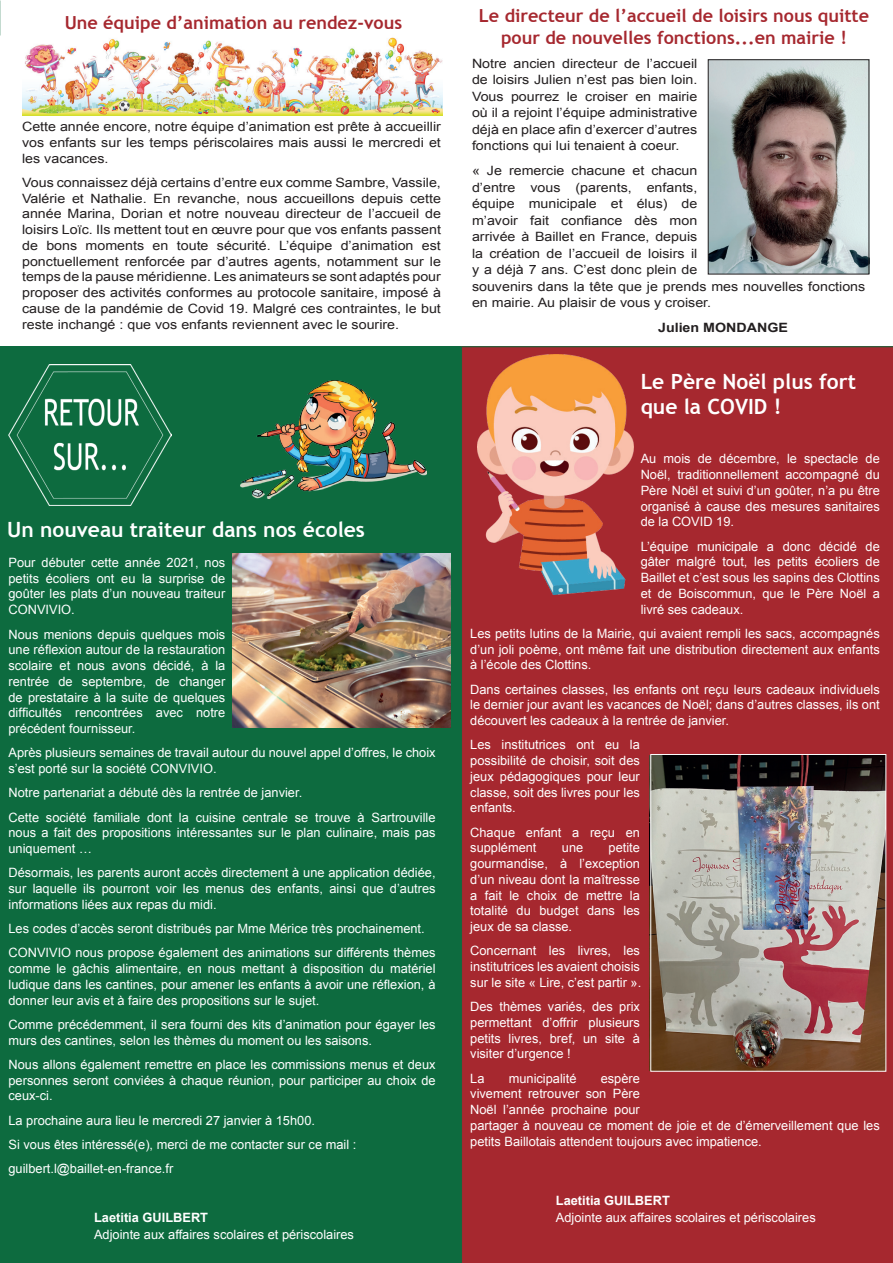
<style>
.page{position:relative;width:893px;height:1263px;background:#fff}
.page>*{position:absolute;margin:0;border:0;box-sizing:border-box;transform-origin:0 0}
.t1{font:700 21px/25.2px "Trebuchet MS";color:#fff}
.t2{font:700 18px/21.6px "Trebuchet MS";color:#a6282f;text-align:center}
.t3{font:12.9px/15.8px "Arial";color:#fff;text-align:justify}
.t4{font:12.9px/16.5px "Arial";color:#231f20;text-align:justify;scale:1.11 1}
.t5{font:700 12.9px "Arial";color:#fff}
.t6{font:700 12.9px "Arial";color:#231f20;scale:1.11 1}
</style>
<div class="page">
<div style="left:0;top:347px;width:465px;height:916px;background:#0d6b3f"></div>
<img style="left:232px;top:554px;width:219px;height:173px">
<div style="left:462px;top:347px;width:431px;height:916px;background:#a6282f"></div>
<img style="left:652px;top:756px;width:232px;height:313px">
<div style="left:650px;top:754px;width:236px;height:317px;border:1px solid #fff"></div>
<img style="left:241px;top:380px;width:185px;height:119px">
<img style="left:477px;top:355px;width:157px;height:240px">
<img style="left:9px;top:365px;width:162px;height:141px">
<img style="left:710px;top:60px;width:160px;height:214px">
<img style="left:23px;top:37px;width:419px;height:79px">
<div style="left:708px;top:60px;width:161px;height:214px;border:1px solid #231f20"></div>
<h2 class="t2" style="left:65px;top:11px;width:339px">Une équipe d’animation au rendez-vous</h2>
<p class="t4" style="left:22px;top:119px;width:379px;line-height:15.8px">Cette année encore, notre équipe d’animation est prête à accueillir vos enfants sur les temps périscolaires mais aussi le mercredi et les vacances.</p>
<p class="t4" style="left:22px;top:175px;width:379px;line-height:15.8px">Vous connaissez déjà certains d’entre eux comme Sambre, Vassile, Valérie et Nathalie. En revanche, nous accueillons depuis cette année Marina, Dorian et notre nouveau directeur de l’accueil de loisirs Loïc. Ils mettent tout en œuvre pour que vos enfants passent de bons moments en toute sécurité. L’équipe d’animation est ponctuellement renforcée par d’autres agents, notamment sur le temps de la pause méridienne. Les animateurs se sont adaptés pour proposer des activités conformes au protocole sanitaire, imposé à cause de la pandémie de Covid 19. Malgré ces contraintes, le but reste inchangé : que vos enfants reviennent avec le sourire.</p>
<h1 class="t1" style="left:7px;top:517px;width:359px">Un nouveau traiteur dans nos écoles</h1>
<p class="t3" style="left:9px;top:555px;width:218px">Pour débuter cette année 2021, nos petits écoliers ont eu la surprise de goûter les plats d’un nouveau traiteur CONVIVIO.</p>
<p class="t3" style="left:9px;top:626px;width:218px">Nous menions depuis quelques mois une réflexion autour de la restauration scolaire et nous avons décidé, à la rentrée de septembre, de changer de prestataire à la suite de quelques difficultés rencontrées avec notre précédent fournisseur.</p>
<p class="t3" style="left:9px;top:745px;width:429px">Après plusieurs semaines de travail autour du nouvel appel d’offres, le choix s’est porté sur la société CONVIVIO.</p>
<p class="t3" style="left:9px;top:781px;width:429px;line-height:24.3px">Notre partenariat a débuté dès la rentrée de janvier.<br>Cette société familiale dont la cuisine centrale se trouve à Sartrouville</p>
<p class="t3" style="left:9px;top:825px;width:429px">nous a fait des propositions intéressantes sur le plan culinaire, mais pas uniquement …</p>
<p class="t3" style="left:9px;top:865px;width:429px">Désormais, les parents auront accès directement à une application dédiée, sur laquelle ils pourront voir les menus des enfants, ainsi que d’autres informations liées aux repas du midi.</p>
<p class="t3" style="left:9px;top:916px;width:429px;line-height:24.3px">Les codes d’accès seront distribués par Mme Mérice très prochainement.<br>CONVIVIO nous propose également des animations sur différents thèmes</p>
<p class="t3" style="left:9px;top:961px;width:429px">comme le gâchis alimentaire, en nous mettant à disposition du matériel ludique dans les cantines, pour amener les enfants à avoir une réflexion, à donner leur avis et à faire des propositions sur le sujet.</p>
<p class="t3" style="left:9px;top:1016px;width:429px">Comme précédemment, il sera fourni des kits d’animation pour égayer les murs des cantines, selon les thèmes du moment ou les saisons.</p>
<p class="t3" style="left:9px;top:1056px;width:429px">Nous allons également remettre en place les commissions menus et deux personnes seront conviées à chaque réunion, pour participer au choix de ceux-ci.</p>
<p class="t3" style="left:9px;top:1108px;width:349px;line-height:24.3px;text-align:left">La prochaine aura lieu le mercredi 27 janvier à 15h00.<br>Si vous êtes intéressé(e), merci de me contacter sur ce mail : guilbert.l@baillet-en-france.fr</p>
<p class="t5" style="left:94px;top:1208px;width:116px">Laetitia GUILBERT</p>
<p class="t3" style="left:94px;top:1227px;width:261px">Adjointe aux affaires scolaires et périscolaires</p>
<h2 class="t2" style="left:479px;top:5px;width:392px">Le directeur de l’accueil de loisirs nous quitte pour de nouvelles fonctions...en mairie !</h2>
<p class="t4" style="left:472px;top:55px;width:205px">Notre ancien directeur de l’accueil de loisirs Julien n’est pas bien loin.<br>Vous pourrez le croiser en mairie où il a rejoint l’équipe administrative déjà en place afin d’exercer d’autres fonctions qui lui tenaient à coeur.</p>
<p class="t4" style="left:472px;top:163px;width:356px;text-align:left">« Je remercie chacune et chacun<br>d’entre vous (parents, enfants,<br>équipe municipale et élus) de<br>m’avoir fait confiance dès mon<br>arrivée à Baillet en France, depuis<br>la création de l’accueil de loisirs il<br>y a déjà 7 ans. C’est donc plein de<br>souvenirs dans la tête que je prends mes nouvelles fonctions en mairie. Au plaisir de vous y croiser.</p>
<p class="t6" style="left:658px;top:319px;width:118px">Julien MONDANGE</p>
<h1 class="t1" style="left:641px;top:369px;width:217px">Le Père Noël plus fort que la COVID !</h1>
<p class="t3" style="left:641px;top:451px;width:241px">Au mois de décembre, le spectacle de Noël, traditionnellement accompagné du Père Noël et suivi d’un goûter, n’a pu être organisé à cause des mesures sanitaires de la COVID 19.</p>
<p class="t3" style="left:641px;top:538px;width:241px">L’équipe municipale a donc décidé de gâter malgré tout, les petits écoliers de Baillet et c’est sous les sapins des Clottins et de Boiscommun, que le Père Noël a livré ses cadeaux.</p>
<p class="t3" style="left:470px;top:626px;width:411px">Les petits lutins de la Mairie, qui avaient rempli les sacs, accompagnés d’un joli poème, ont même fait une distribution directement aux enfants à l’école des Clottins.</p>
<p class="t3" style="left:470px;top:681px;width:411px">Dans certaines classes, les enfants ont reçu leurs cadeaux individuels le dernier jour avant les vacances de Noël; dans d’autres classes, ils ont découvert les cadeaux à la rentrée de janvier.</p>
<p class="t3" style="left:470px;top:737px;width:171px">Les institutrices ont eu la possibilité de choisir, soit des jeux pédagogiques pour leur classe, soit des livres pour les enfants.</p>
<p class="t3" style="left:470px;top:824px;width:171px">Chaque enfant a reçu en supplément</p>
<p class="t3" style="left:470px;top:840px;width:171px;text-indent:138px">petite gourmandise, à l’exception d’un niveau dont la maîtresse a fait le choix de mettre la totalité du budget dans les jeux de sa classe.</p>
<p class="t3" style="left:470px;top:943px;width:173px">Concernant les livres, les institutrices les avaient choisis sur le site « Lire, c’est partir ».</p>
<p class="t3" style="left:470px;top:999px;width:171px">Des thèmes variés, des prix permettant d’offrir plusieurs petits livres, bref, un site à visiter d’urgence !</p>
<p class="t3" style="left:470px;top:1070px;width:16px">La</p>
<p class="t3" style="left:509px;top:1070px;width:69px">municipalité</p>
<p class="t3" style="left:562px;top:840px;width:23px">une</p>
<p class="t3" style="left:470px;top:1070px;width:411px;text-align:left;text-indent:130px">espère<br>vivement retrouver son Père<br>Noël l’année prochaine pour<br>partager à nouveau ce moment de joie et de d’émerveillement que les petits Baillotais attendent toujours avec impatience.</p>
<p class="t5" style="left:556px;top:1192px;width:116px">Laetitia GUILBERT</p>
<p class="t3" style="left:556px;top:1210px;width:261px">Adjointe aux affaires scolaires et périscolaires</p>
</div>
